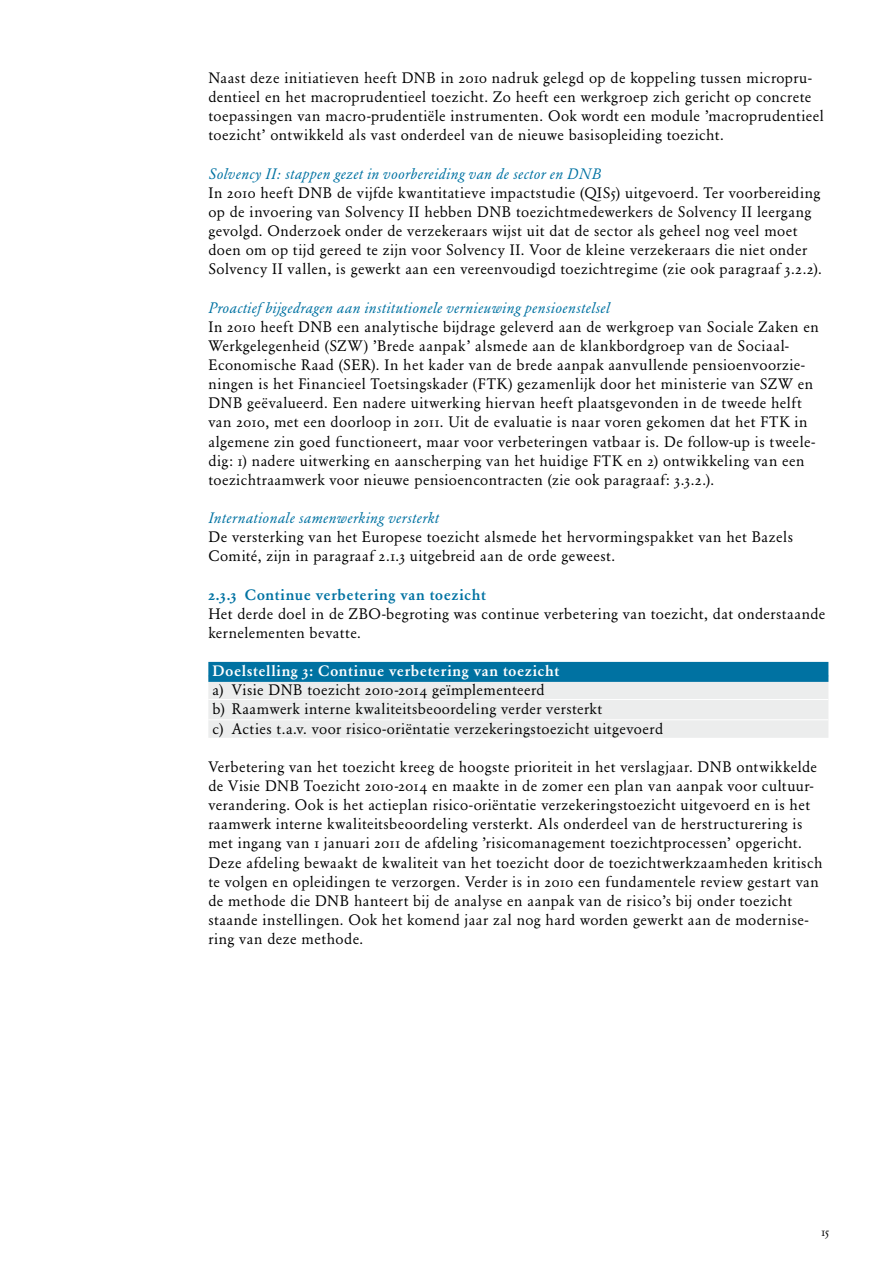
<style>
.page{position:relative;width:893px;height:1263px;background:#fff}
.page>*{position:absolute;margin:0;border:0;box-sizing:border-box;transform-origin:0 0}
.t1{font:15px/19.2px "DNB Garamond";letter-spacing:.03em;color:#000}
.t2{font:italic 15px "DNB Garamond";letter-spacing:.035em;color:#0072a2}
.t3{font:500 15px "DNB Garamond";letter-spacing:.035em;color:#fff}
.t4{font:500 15px "DNB Garamond";letter-spacing:.035em;color:#0072a2}
.t5{font:12px "DNB Garamond";color:#000}
</style>
<div class="page">
<div style="left:208px;top:682px;width:620px;height:56px;background:#eceded"></div>
<hr style="left:208px;top:699px;width:620px;height:1px;background:#fff">
<hr style="left:208px;top:719px;width:620px;height:1px;background:#fff">
<div style="left:208px;top:662px;width:620px;height:14px;background:#0072a2"></div>
<div style="left:208px;top:676px;width:620px;height:6px;background:#0072a2"></div>
<p class="t1" style="left:208px;top:68px;width:617px">Naast deze initiatieven heeft DNB in 2010 nadruk gelegd op de koppeling tussen micropru&shy;dentieel en het macroprudentieel toezicht. Zo heeft een werkgroep zich gericht op concrete toepassingen van macro-prudentiële instrumenten. Ook wordt een module ’macroprudentieel toezicht’ ontwikkeld als vast onderdeel van de nieuwe basisopleiding toezicht.</p>
<p class="t2" style="left:208px;top:165px;width:395px">Solvency II: stappen gezet in voorbereiding van de sector en DNB</p>
<p class="t1" style="left:208px;top:183px;width:615px">In 2010 heeft DNB de vijfde kwantitatieve impactstudie (QIS5) uitgevoerd. Ter voorbereiding op de invoering van Solvency II hebben DNB toezichtmedewerkers de Solvency II leergang gevolgd. Onderzoek onder de verzekeraars wijst uit dat de sector als geheel nog veel moet doen om op tijd gereed te zijn voor Solvency II. Voor de kleine verzekeraars die niet onder Solvency II vallen, is gewerkt aan een vereenvoudigd toezichtregime (zie ook paragraaf 3.2.2).</p>
<p class="t2" style="left:208px;top:299px;width:403px">Proactief bijgedragen aan institutionele vernieuwing pensioenstelsel</p>
<p class="t1" style="left:208px;top:317px;width:612px">In 2010 heeft DNB een analytische bijdrage geleverd aan de werkgroep van Sociale Zaken en Werkgelegenheid (SZW) ’Brede aanpak’ alsmede aan de klankbordgroep van de Sociaal-Economische Raad (SER). In het kader van de brede aanpak aanvullende pensioenvoorzie&shy;ningen is het Financieel Toetsingskader (FTK) gezamenlijk door het ministerie van SZW en DNB geëvalueerd. Een nadere uitwerking hiervan heeft plaatsgevonden in de tweede helft van 2010, met een doorloop in 2011. Uit de evaluatie is naar voren gekomen dat het FTK in algemene zin goed functioneert, maar voor verbeteringen vatbaar is. De follow-up is tweele&shy;dig: 1) nadere uitwerking en aanscherping van het huidige FTK en 2) ontwikkeling van een toezichtraamwerk voor nieuwe pensioencontracten (zie ook paragraaf: 3.3.2.).</p>
<p class="t2" style="left:208px;top:509px;width:232px">Internationale samenwerking versterkt</p>
<p class="t1" style="left:208px;top:528px;width:586px">De versterking van het Europese toezicht alsmede het hervormingspakket van het Bazels<br>Comité, zijn in paragraaf 2.1.3 uitgebreid aan de orde geweest.</p>
<p class="t4" style="left:208px;top:586px;width:279px">2.3.3 Continue verbetering van toezicht</p>
<p class="t1" style="left:208px;top:604px;width:618px">Het derde doel in de ZBO-begroting was continue verbetering van toezicht, dat onderstaande kernelementen bevatte.</p>
<p class="t3" style="left:213px;top:662px;width:348px">Doelstelling 3: Continue verbetering van toezicht</p>
<p class="t1" style="left:213px;top:681px;width:452px">a) Visie DNB toezicht 2010-2014 geïmplementeerd<br>b) Raamwerk interne kwaliteitsbeoordeling verder versterkt<br>c) Acties t.a.v. voor risico-oriëntatie verzekeringstoezicht uitgevoerd</p>
<p class="t1" style="left:208px;top:757px;width:616px">Verbetering van het toezicht kreeg de hoogste prioriteit in het verslagjaar. DNB ontwikkelde de Visie DNB Toezicht 2010-2014 en maakte in de zomer een plan van aanpak voor cultuur&shy;verandering. Ook is het actieplan risico-oriëntatie verzekeringstoezicht uitgevoerd en is het raamwerk interne kwaliteitsbeoordeling versterkt. Als onderdeel van de herstructurering is met ingang van 1 januari 2011 de afdeling ’risicomanagement toezichtprocessen’ opgericht.<br>Deze afdeling bewaakt de kwaliteit van het toezicht door de toezichtwerkzaamheden kritisch te volgen en opleidingen te verzorgen. Verder is in 2010 een fundamentele review gestart van de methode die DNB hanteert bij de analyse en aanpak van de risico’s bij onder toezicht staande instellingen. Ook het komend jaar zal nog hard worden gewerkt aan de modernise&shy;ring van deze methode.</p>
<p class="t5" style="left:821px;top:1224px;width:9px">15</p>
</div>
